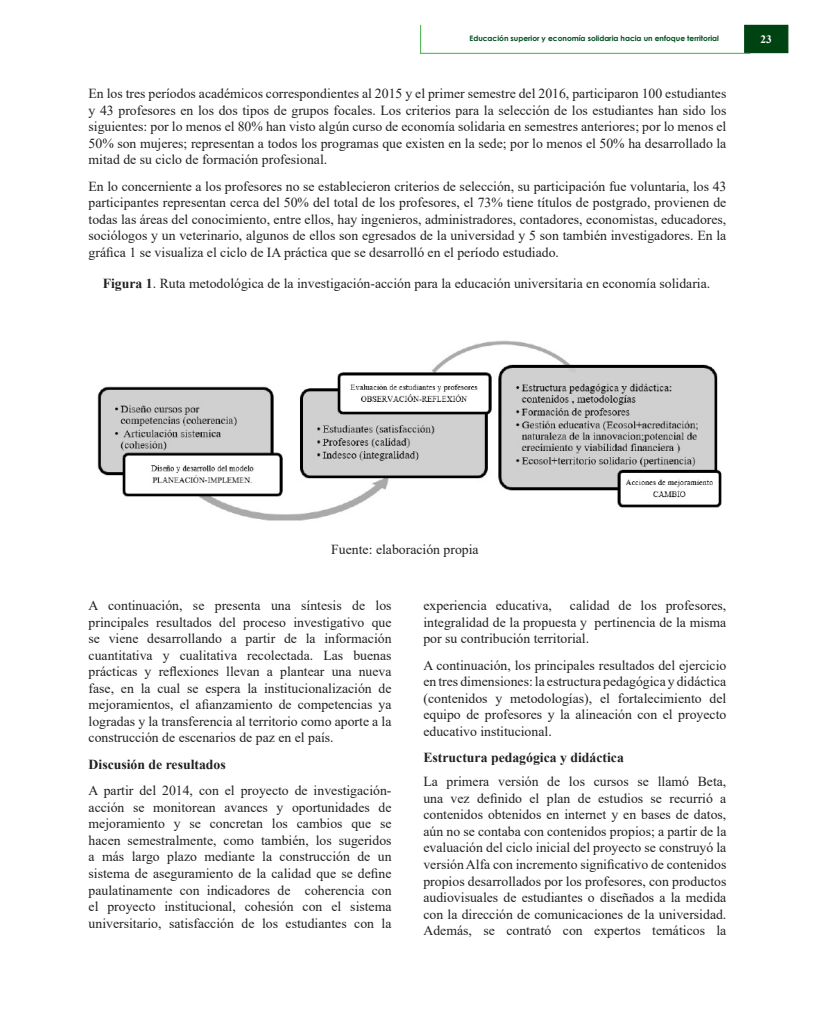
<style>
.page{position:relative;width:815px;height:1028px;background:#fff}
.page>*{position:absolute;margin:0;border:0;box-sizing:border-box;transform-origin:0 0}
.t1{font:13.75px/16.5px "Times New Roman";color:#231f20;text-align:justify}
.Heading_2{font:700 13.75px "Times New Roman";color:#231f20}
.t2{font:700 11.25px "Times New Roman";color:#fff}
.t3{font:700 7.5px "Century Gothic";color:#004e1e}
.s1{font-weight:700}
</style>
<div class="page">
<div style="left:744px;top:25px;width:44px;height:28px;background:#004313;border:1px solid #004313"></div>
<hr style="left:420px;top:53px;width:330px;height:1px;background:#40ae49">
<svg style="left:420px;top:25px;width:1px;height:28px"></svg>
<img style="left:97px;top:340px;width:625px;height:181px">
<p class="t3" style="left:469px;top:33px;width:251px">Educación superior y economía solidaria hacia un enfoque territorial</p>
<p class="t2" style="left:761px;top:31px;width:13px">23</p>
<p class="t1" style="left:89px;top:85px;width:639px">En los tres períodos académicos correspondientes al 2015 y el primer semestre del 2016, participaron 100 estudiantes y 43 profesores en los dos tipos de grupos focales. Los criterios para la selección de los estudiantes han sido los siguientes: por lo menos el 80% han visto algún curso de economía solidaria en semestres anteriores; por lo menos el 50% son mujeres; representan a todos los programas que existen en la sede; por lo menos el 50% ha desarrollado la mitad de su ciclo de formación profesional.</p>
<p class="t1" style="left:89px;top:177px;width:639px">En lo concerniente a los profesores no se establecieron criterios de selección, su participación fue voluntaria, los 43 participantes representan cerca del 50% del total de los profesores, el 73% tiene títulos de postgrado, provienen de todas las áreas del conocimiento, entre ellos, hay ingenieros, administradores, contadores, economistas, educadores, sociólogos y un veterinario, algunos de ellos son egresados de la universidad y 5 son también investigadores. En la gráfica 1 se visualiza el ciclo de IA práctica que se desarrolló en el período estudiado.</p>
<p class="t1" style="left:103px;top:274px;width:609px"><span class="s1">Figura 1</span>. Ruta metodológica de la investigación-acción para la educación universitaria en economía solidaria.</p>
<p class="t1" style="left:331px;top:540px;width:149px">Fuente: elaboración propia</p>
<p class="t1" style="left:89px;top:597px;width:304px">A continuación, se presenta una síntesis de los principales resultados del proceso investigativo que se viene desarrollando a partir de la información cuantitativa y cualitativa recolectada. Las buenas prácticas y reflexiones llevan a plantear una nueva fase, en la cual se espera la institucionalización de mejoramientos, el afianzamiento de competencias ya logradas y la transferencia al territorio como aporte a la construcción de escenarios de paz en el país.</p>
<p class="Heading_2" style="left:89px;top:754px;width:139px">Discusión de resultados</p>
<p class="t1" style="left:89px;top:782px;width:304px">A partir del 2014, con el proyecto de investigación&shy;acción se monitorean avances y oportunidades de mejoramiento y se concretan los cambios que se hacen semestralmente, como también, los sugeridos a más largo plazo mediante la construcción de un sistema de aseguramiento de la calidad que se define paulatinamente con indicadores de coherencia con el proyecto institucional, cohesión con el sistema universitario, satisfacción de los estudiantes con la</p>
<p class="t1" style="left:423px;top:597px;width:304px;text-indent:146px">calidad de los profesores, integralidad de la propuesta y pertinencia de la misma por su contribución territorial.</p>
<p class="t1" style="left:423px;top:656px;width:304px">A continuación, los principales resultados del ejercicio en tres dimensiones: la estructura pedagógica y didáctica (contenidos y metodologías), el fortalecimiento del equipo de profesores y la alineación con el proyecto educativo institucional.</p>
<p class="Heading_2" style="left:423px;top:748px;width:202px">Estructura pedagógica y didáctica</p>
<p class="t1" style="left:423px;top:773px;width:305px">La primera versión de los cursos se llamó Beta, una vez definido el plan de estudios se recurrió a contenidos obtenidos en internet y en bases de datos, aún no se contaba con contenidos propios; a partir de la evaluación del ciclo inicial del proyecto se construyó la versión Alfa con incremento significativo de contenidos propios desarrollados por los profesores, con productos audiovisuales de estudiantes o diseñados a la medida con la dirección de comunicaciones de la universidad.<br>Además, se contrató con expertos temáticos la</p>
<p class="t1" style="left:423px;top:597px;width:130px">experiencia educativa,</p>
</div>
